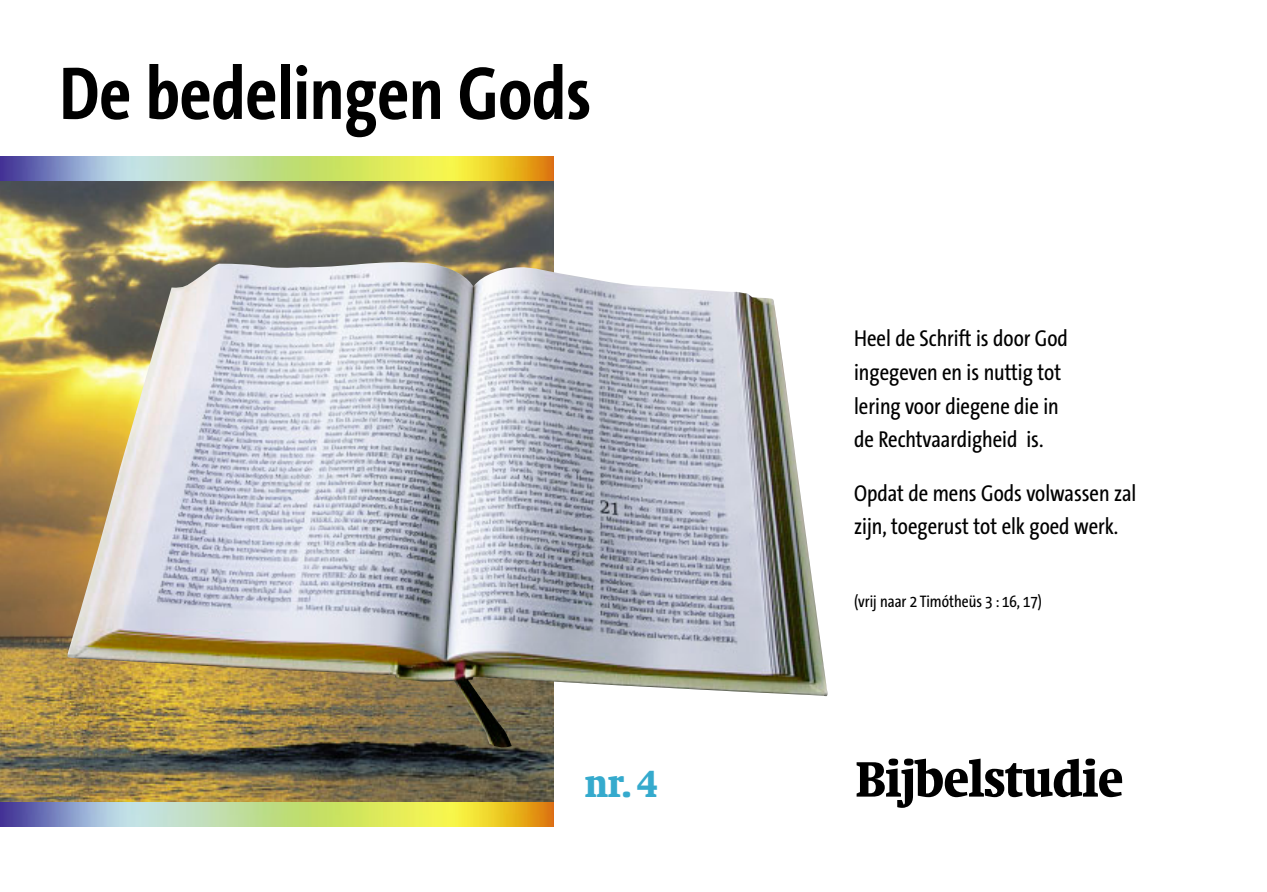
<style>
.page{position:relative;width:1267px;height:892px;background:#fff}
.page>*{position:absolute;margin:0;border:0;box-sizing:border-box;transform-origin:0 0}
.t1{font:700 75.6px "The Sans Cd C7";color:#000}
.t2{font:50.4px "Sh Swift Compact";color:#000}
.t3{font:37.8px "Sh Swift Compact";color:#35aacd}
.t4{font:23.1px/33.6px "The Sans Cd C5";color:#000}
.t5{font:16.8px "The Sans Cd C5";color:#000}
</style>
<div class="page">
<img style="left:0;top:181px;width:554px;height:645px">
<img style="left:67px;top:260px;width:761px;height:489px">
<img style="left:0;top:157px;width:554px;height:24px">
<h1 class="t1" style="left:60px;top:67px;width:533px">De bedelingen Gods</h1>
<p class="t4" style="left:854px;top:327px;width:215px">Heel de Schrift is door God ingegeven en is nuttig tot lering voor diegene die in de Rechtvaardigheid is.</p>
<p class="t4" style="left:854px;top:482px;width:284px;line-height:32.8px">Opdat de mens Gods volwassen zal zijn, toegerust tot elk goed werk.</p>
<p class="t5" style="left:854px;top:595px;width:189px">(vrij naar 2 Timótheüs 3 : 16, 17)</p>
<h3 class="t3" style="left:585px;top:771px;width:74px">nr. 4</h3>
<h2 class="t2" style="left:856px;top:763px;width:268px">Bijbelstudie</h2>
</div>
